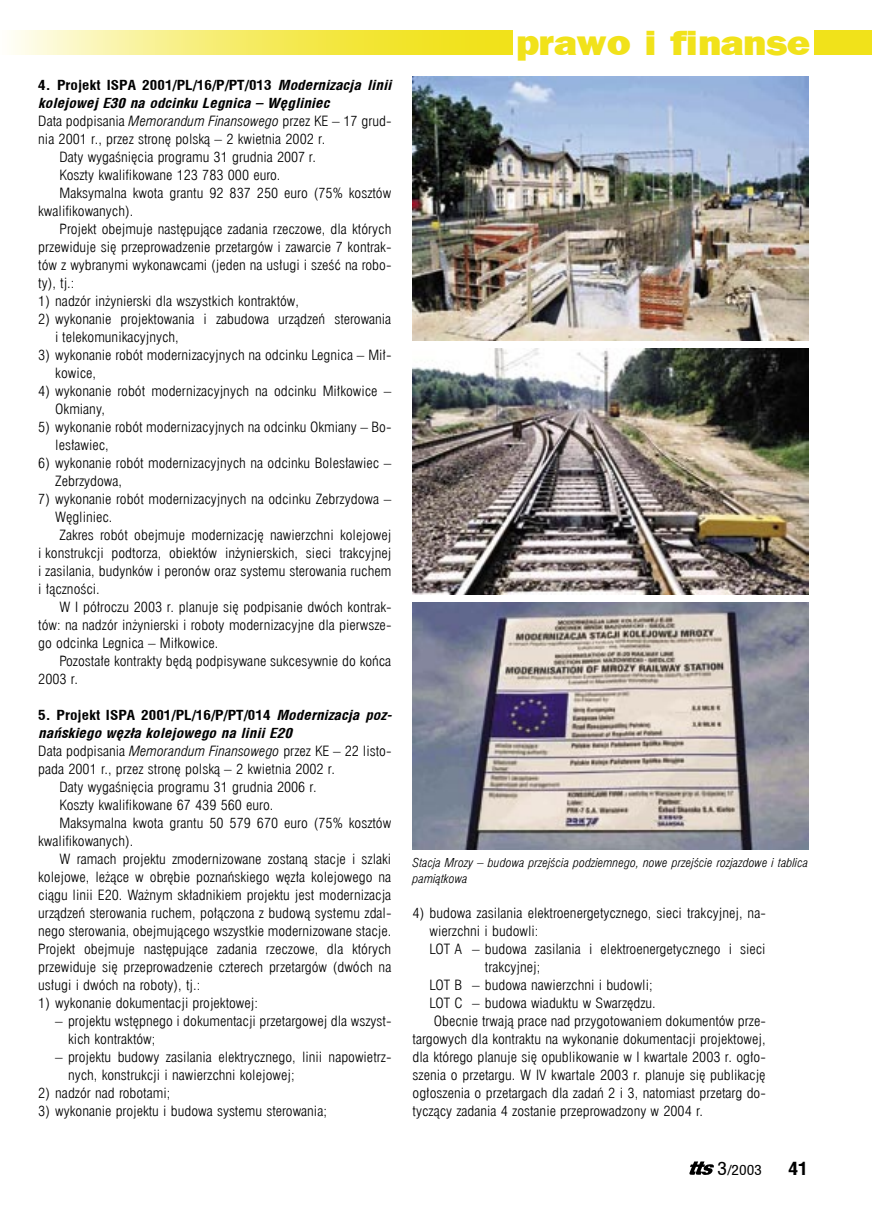
<style>
.page{position:relative;width:872px;height:1212px;background:#fff}
.page>*{position:absolute;margin:0;border:0;box-sizing:border-box;transform-origin:0 0}
.t1{font:36px "Frankfurt Goth Hvypl";color:#f1e21a;scale:1.1 1}
.t2{font:700 18px "Switzerland Condpl";color:#000;scale:1.1 1}
.tekst{font:13.8px/18px "Swis 721 Lt Cn EU Normal";color:#000;text-align:justify;scale:1.1 1}
.tekst1{font:13.8px/18px "Swis 721 Lt Cn EU Normal";color:#000;scale:1.1 1}
.tekst2{font:13.8px/18px "Swis 721 Lt Cn EU Normal";color:#000;scale:1.1 1}
.tekst0{font:13.8px/18px "Swis 721 Lt Cn EU Normal";color:#000;scale:1.1 1}
.tytuł2{font:italic 700 13.8px/18px "Switzerland Condpl";color:#000;scale:1.1 1}
.t3{font:13.8px "Switzerland Condpl";color:#000;scale:1.1 1}
.podpis0{font:12px/16.5px "Swis 721 Lt Cn EU Italic";color:#000;scale:1.1 1}
.s1{font-style:normal}
.s2{font-family:"Swis 721 Lt Cn EU Italic"}
.s3{font-size:18px}
</style>
<div class="page">
<div style="left:814px;top:30px;width:58px;height:25px;background:#f1e21a"></div>
<svg style="left:11px;top:30px;width:501px;height:25px;background:#f5ec6b"></svg>
<svg style="left:689px;top:1161px;width:25px;height:14px"></svg>
<img style="left:412px;top:603px;width:396px;height:246px">
<img style="left:412px;top:77px;width:396px;height:263px">
<img style="left:412px;top:349px;width:396px;height:245px">
<p class="tytuł2" style="left:38px;top:76px;width:322px"><span class="s1">4. Projekt ISPA 2001/PL/16/P/PT/013</span> Modernizacja linii kolejowej E30 na odcinku Legnica – Węgliniec</p>
<p class="tekst0" style="left:38px;top:112px;width:322px">Data podpisania <span class="s2">Memorandum Finansowego</span> przez KE – 17 grud&shy;nia 2001 r., przez stronę polską – 2 kwietnia 2002 r.</p>
<p class="tekst" style="left:60px;top:148px;width:235px">Daty wygaśnięcia programu 31 grudnia 2007 r.</p>
<p class="tekst" style="left:60px;top:166px;width:202px">Koszty kwalifikowane 123 783 000 euro.</p>
<p class="tekst" style="left:38px;top:184px;width:322px;text-indent:21px">Maksymalna kwota grantu 92 837 250 euro (75% kosztów kwalifikowanych).</p>
<p class="tekst" style="left:38px;top:220px;width:322px;text-indent:21px">Projekt obejmuje następujące zadania rzeczowe, dla których przewiduje się przeprowadzenie przetargów i zawarcie 7 kontrak&shy;tów z wybranymi wykonawcami (jeden na usługi i sześć na robo&shy;ty), tj.:</p>
<p class="tekst1" style="left:38px;top:292px;width:239px">1) nadzór inżynierski dla wszystkich kontraktów,</p>
<p class="tekst1" style="left:55px;top:310px;width:307px;text-indent:-17px">2) wykonanie projektowania i zabudowa urządzeń sterowania i telekomunikacyjnych,</p>
<p class="tekst1" style="left:55px;top:346px;width:307px;text-indent:-17px">3) wykonanie robót modernizacyjnych na odcinku Legnica – Mił&shy;kowice,</p>
<p class="tekst1" style="left:55px;top:382px;width:307px;text-indent:-17px">4) wykonanie robót modernizacyjnych na odcinku Miłkowice –<br>Okmiany,</p>
<p class="tekst1" style="left:55px;top:418px;width:307px;text-indent:-17px">5) wykonanie robót modernizacyjnych na odcinku Okmiany – Bo&shy;lesławiec,</p>
<p class="tekst1" style="left:55px;top:454px;width:307px;text-indent:-17px">6) wykonanie robót modernizacyjnych na odcinku Bolesławiec –<br>Zebrzydowa,</p>
<p class="tekst1" style="left:55px;top:490px;width:307px;text-indent:-17px">7) wykonanie robót modernizacyjnych na odcinku Zebrzydowa –<br>Węgliniec.</p>
<p class="tekst" style="left:38px;top:526px;width:322px;text-indent:21px">Zakres robót obejmuje modernizację nawierzchni kolejowej i konstrukcji podtorza, obiektów inżynierskich, sieci trakcyjnej i zasilania, budynków i peronów oraz systemu sterowania ruchem i łączności.</p>
<p class="tekst" style="left:38px;top:598px;width:322px;text-indent:21px">W I półroczu 2003 r. planuje się podpisanie dwóch kontrak&shy;tów: na nadzór inżynierski i roboty modernizacyjne dla pierwsze&shy;go odcinka Legnica – Miłkowice.</p>
<p class="tekst" style="left:38px;top:652px;width:322px;text-indent:21px">Pozostałe kontrakty będą podpisywane sukcesywnie do końca<br>2003 r.</p>
<p class="tytuł2" style="left:38px;top:706px;width:323px"><span class="s1">5. Projekt ISPA 2001/PL/16/P/PT/014</span> Modernizacja poz&shy;nańskiego węzła kolejowego na linii E20</p>
<p class="tekst0" style="left:38px;top:742px;width:322px">Data podpisania <span class="s2">Memorandum Finansowego</span> przez KE – 22 listo&shy;pada 2001 r., przez stronę polską – 2 kwietnia 2002 r.</p>
<p class="tekst" style="left:60px;top:778px;width:235px">Daty wygaśnięcia programu 31 grudnia 2006 r.</p>
<p class="tekst" style="left:60px;top:796px;width:196px">Koszty kwalifikowane 67 439 560 euro.</p>
<p class="tekst" style="left:38px;top:814px;width:322px;text-indent:21px">Maksymalna kwota grantu 50 579 670 euro (75% kosztów kwalifikowanych).</p>
<p class="tekst" style="left:38px;top:850px;width:322px;text-indent:21px">W ramach projektu zmodernizowane zostaną stacje i szlaki kolejowe, leżące w obrębie poznańskiego węzła kolejowego na ciągu linii E20. Ważnym składnikiem projektu jest modernizacja urządzeń sterowania ruchem, połączona z budową systemu zdal&shy;nego sterowania, obejmującego wszystkie modernizowane stacje.<br>Projekt obejmuje następujące zadania rzeczowe, dla których przewiduje się przeprowadzenie czterech przetargów (dwóch na usługi i dwóch na roboty), tj.:</p>
<p class="tekst1" style="left:38px;top:994px;width:201px">1) wykonanie dokumentacji projektowej:</p>
<p class="tekst2" style="left:68px;top:1012px;width:295px;text-indent:-13px">– projektu wstępnego i dokumentacji przetargowej dla wszyst&shy;kich kontraktów;</p>
<p class="tekst2" style="left:68px;top:1048px;width:295px;text-indent:-13px">– projektu budowy zasilania elektrycznego, linii napowietrz&shy;nych, konstrukcji i nawierzchni kolejowej;</p>
<p class="tekst1" style="left:38px;top:1084px;width:121px">2) nadzór nad robotami;</p>
<p class="tekst1" style="left:38px;top:1102px;width:264px">3) wykonanie projektu i budowa systemu sterowania;</p>
<h1 class="t1" style="left:516px;top:21px;width:268px">prawo i finanse</h1>
<p class="podpis0" style="left:412px;top:855px;width:361px">Stacja Mrozy – budowa przejścia podziemnego, nowe przejście rozjazdowe i tablica pamiątkowa</p>
<p class="tekst1" style="left:429px;top:904px;width:307px;text-indent:-17px">4) budowa zasilania elektroenergetycznego, sieci trakcyjnej, na&shy;wierzchni i budowli:</p>
<p class="tekst2" style="left:485px;top:940px;width:257px;text-indent:-55px">LOT A – budowa zasilania i elektroenergetycznego i sieci trakcyjnej;</p>
<p class="tekst2" style="left:429px;top:976px;width:204px">LOT B – budowa nawierzchni i budowli;</p>
<p class="tekst2" style="left:429px;top:994px;width:207px">LOT C – budowa wiaduktu w Swarzędzu.</p>
<p class="tekst" style="left:412px;top:1012px;width:322px;text-indent:21px">Obecnie trwają prace nad przygotowaniem dokumentów prze&shy;targowych dla kontraktu na wykonanie dokumentacji projektowej, dla którego planuje się opublikowanie w I kwartale 2003 r. ogło&shy;szenia o przetargu. W IV kwartale 2003 r. planuje się publikację ogłoszenia o przetargach dla zadań 2 i 3, natomiast przetarg do&shy;tyczący zadania 4 zostanie przeprowadzony w 2004 r.</p>
<p class="t3" style="left:717px;top:1160px;width:42px"><span class="s3">3</span>/2003</p>
<h2 class="t2" style="left:788px;top:1157px;width:19px">41</h2>
</div>
